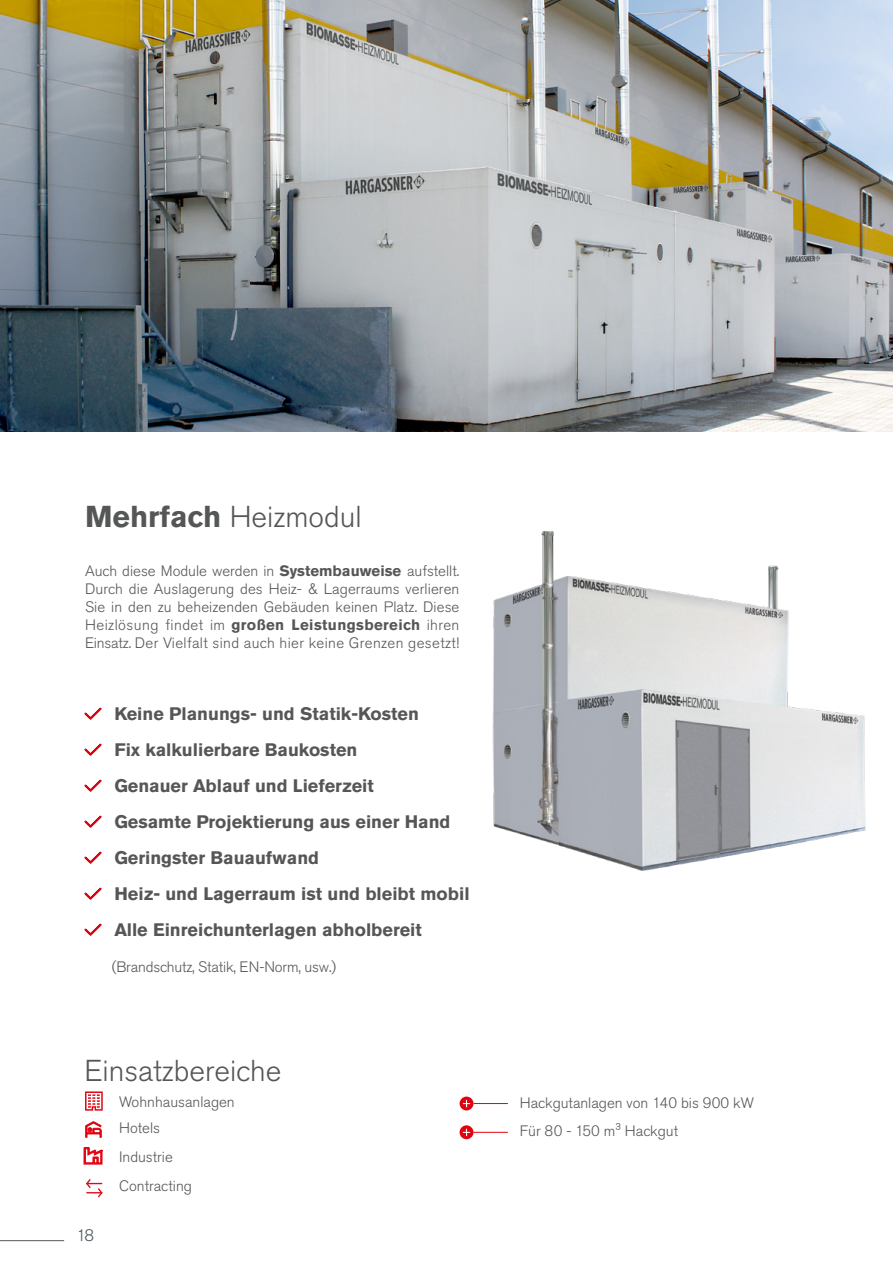
<style>
.page{position:relative;width:893px;height:1263px;background:#fff}
.page>*{position:absolute;margin:0;border:0;box-sizing:border-box;transform-origin:0 0}
.t1{font:300 30px "Akzidenz Grotesk Pro";color:#555756}
.t2{font:700 18px/36px "Akzidenz Grotesk Pro";color:#555756}
.t3{font:300 16.5px "Akzidenz Grotesk Pro";color:#49565b}
.t4{font:300 15px/18px "Akzidenz Grotesk Pro";color:#555756;text-align:justify}
.s1{font-weight:700}
</style>
<div class="page">
<img style="left:0;top:0;width:893px;height:432px">
<svg style="left:84px;top:708px;width:18px;height:12px"></svg>
<svg style="left:84px;top:744px;width:18px;height:12px"></svg>
<svg style="left:84px;top:780px;width:18px;height:12px"></svg>
<svg style="left:84px;top:816px;width:18px;height:12px"></svg>
<svg style="left:84px;top:852px;width:18px;height:12px"></svg>
<svg style="left:84px;top:888px;width:18px;height:12px"></svg>
<svg style="left:84px;top:924px;width:18px;height:12px"></svg>
<hr style="left:473px;top:1103px;width:35px;height:1px;background:#df030f">
<svg style="left:460px;top:1096px;width:13px;height:14px"></svg>
<svg style="left:85px;top:1091px;width:18px;height:20px"></svg>
<svg style="left:86px;top:1121px;width:15px;height:16px"></svg>
<svg style="left:84px;top:1147px;width:18px;height:17px"></svg>
<svg style="left:86px;top:1179px;width:16px;height:18px"></svg>
<img style="left:492px;top:531px;width:374px;height:340px">
<hr style="left:473px;top:1132px;width:35px;height:1px;background:#df030f">
<svg style="left:460px;top:1125px;width:13px;height:14px"></svg>
<hr style="left:0;top:1240px;width:64px;height:1px;background:#555756">
<h1 class="t1" style="left:85px;top:497px;width:278px"><span class="s1">Mehrfach</span> Heizmodul</h1>
<p class="t4" style="left:85px;top:562px;width:376px">Auch diese Module werden in <span class="s1">Systembauweise</span> aufstellt.<br>Durch die Auslagerung des Heiz- &amp; Lagerraums verlieren Sie in den zu beheizenden Gebäuden keinen Platz. Diese Heizlösung findet im <span class="s1">großen Leistungsbereich</span> ihren Einsatz. Der Vielfalt sind auch hier keine Grenzen gesetzt!</p>
<p class="t2" style="left:114px;top:696px;width:357px">Keine Planungs- und Statik-Kosten<br>Fix kalkulierbare Baukosten<br>Genauer Ablauf und Lieferzeit<br>Gesamte Projektierung aus einer Hand Geringster Bauaufwand<br>Heiz- und Lagerraum ist und bleibt mobil Alle Einreichunterlagen abholbereit</p>
<p class="t4" style="left:112px;top:958px;width:226px">(Brandschutz, Statik, EN-Norm, usw.)</p>
<h1 class="t1" style="left:84px;top:1051px;width:198px">Einsatzbereiche</h1>
<p class="t3" style="left:77px;top:1224px;width:19px">18</p>
<p class="t4" style="left:119px;top:1093px;width:117px">Wohnhausanlagen</p>
<p class="t4" style="left:520px;top:1093px;width:235px">Hackgutanlagen von 140 bis 900 kW</p>
<p class="t4" style="left:119px;top:1114px;width:74px;line-height:28.8px;text-align:left">Hotels<br>Industrie<br>Contracting</p>
<p class="t4" style="left:520px;top:1122px;width:160px">Für 80 - 150 m3 Hackgut</p>
</div>
